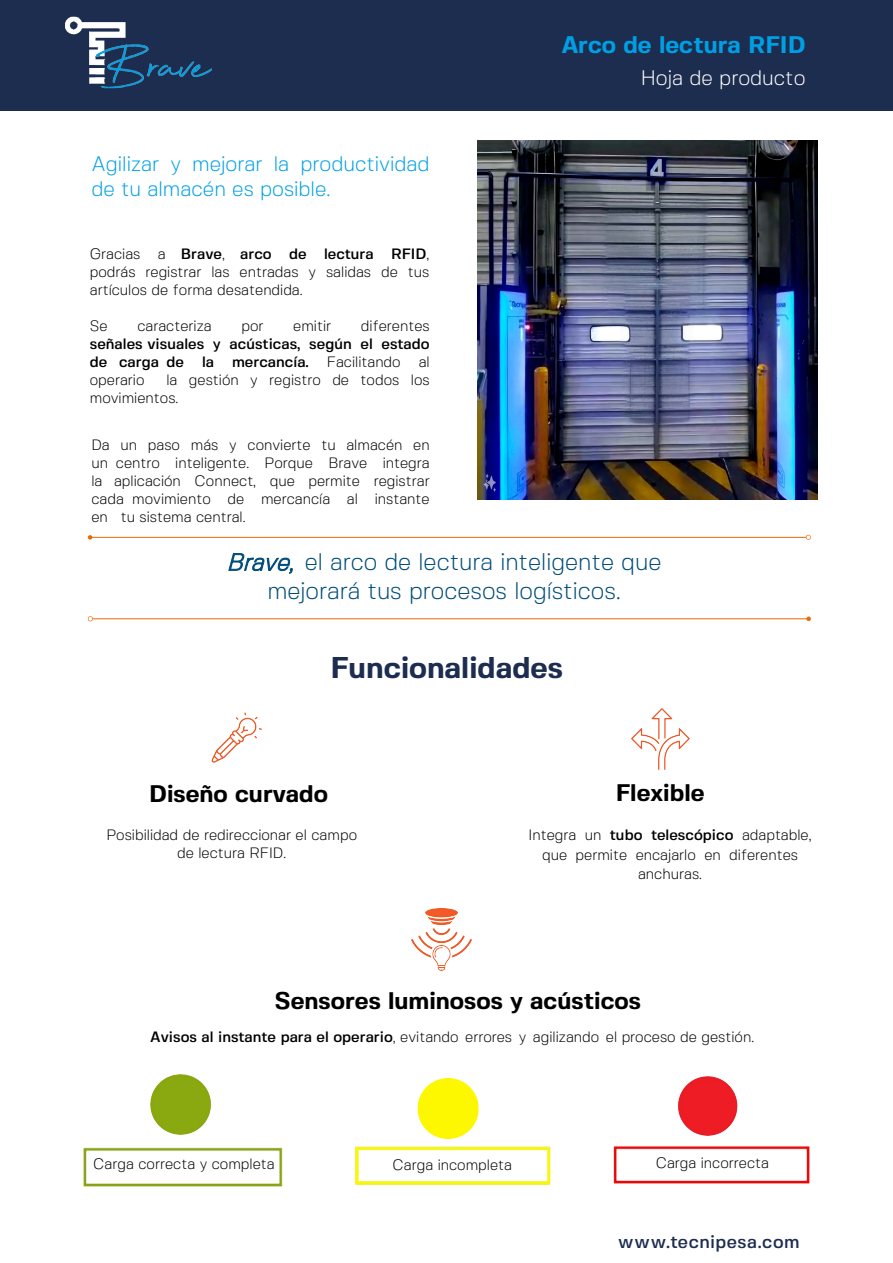
<style>
.page{position:relative;width:893px;height:1263px;background:#fff}
.page>*{position:absolute;margin:0;border:0;box-sizing:border-box;transform-origin:0 0}
.t1{font:700 30px "Fivo Sans";color:#1d2d50}
.t2{font:300 24px/28.8px "Fivo Sans";color:#004d79;text-align:center}
.t3{font:700 24px "Fivo Sans";color:#000}
.t4{font:700 24px "Fivo Sans";color:#009fe3}
.t5{font:300 21px/25.2px "Fivo Sans";color:#00a0e4}
.t6{font:300 21px "Fivo Sans";color:#fff}
.t7{font:500 18px "Fivo Sans";letter-spacing:.03em;color:#1d2d50}
.t8{font:300 15px/18px "Fivo Sans";color:#000;text-align:center}
.t9{font:500 15px/17.9px "Fivo Sans";color:#000;text-align:justify}
.s1{font-weight:500}
.s2{font-weight:300}
.s3{font-style:italic}
</style>
<div class="page">
<div style="left:0;top:0;width:893px;height:111px;background:#1d2d50"></div>
<hr style="left:90px;top:537px;width:718px;height:1px;background:#ec6907">
<svg style="left:88px;top:535px;width:4px;height:5px"></svg>
<svg style="left:806px;top:535px;width:5px;height:5px"></svg>
<hr style="left:90px;top:618px;width:719px;height:1px;background:#ec6907">
<svg style="left:806px;top:616px;width:5px;height:5px"></svg>
<svg style="left:88px;top:616px;width:5px;height:5px"></svg>
<img style="left:631px;top:709px;width:59px;height:61px">
<img style="left:411px;top:908px;width:61px;height:62px">
<img style="left:211px;top:712px;width:51px;height:51px">
<img style="left:150px;top:1074px;width:61px;height:61px">
<img style="left:678px;top:1076px;width:59px;height:59px">
<img style="left:613px;top:1146px;width:196px;height:37px">
<img style="left:65px;top:16px;width:147px;height:73px">
<img style="left:417px;top:1078px;width:62px;height:61px">
<img style="left:355px;top:1146px;width:196px;height:38px">
<img style="left:84px;top:1147px;width:199px;height:39px">
<img style="left:477px;top:140px;width:341px;height:359px">
<h3 class="t5" style="left:91px;top:151px;width:340px">Agilizar y mejorar la productividad de tu almacén es posible.</h3>
<p class="t8" style="left:90px;top:244px;width:341px;text-align:justify">Gracias a <span class="s1">Brave</span>, <span class="s1">arco de lectura RFID</span>, podrás registrar las entradas y salidas de tus artículos de forma desatendida.</p>
<p class="t8" style="left:90px;top:316px;width:19px">Se</p>
<p class="t8" style="left:137px;top:316px;width:76px">caracteriza</p>
<p class="t8" style="left:241px;top:316px;width:24px">por</p>
<p class="t8" style="left:293px;top:316px;width:39px">emitir</p>
<p class="t8" style="left:361px;top:316px;width:70px">diferentes</p>
<p class="t9" style="left:90px;top:334px;width:341px">señales visuales y acústicas, según el estado de carga de la mercancía. <span class="s2">Facilitando al operario</span></p>
<p class="t8" style="left:90px;top:370px;width:341px;text-align:left;text-indent:77px">la gestión y registro de todos los movimientos.</p>
<p class="t8" style="left:91px;top:436px;width:340px;text-align:justify">Da un paso más y convierte tu almacén en un centro inteligente. Porque Brave integra la aplicación Connect, que permite registrar cada movimiento de mercancía al instante en tu sistema central.</p>
<h2 class="t4" style="left:562px;top:30px;width:245px">Arco de lectura RFID</h2>
<h3 class="t6" style="left:641px;top:65px;width:166px">Hoja de producto</h3>
<h2 class="t2" style="left:226px;top:547px;width:436px"><span class="s3">Brave,</span> el arco de lectura inteligente que mejorará tus procesos logísticos.</h2>
<h1 class="t1" style="left:330px;top:649px;width:234px">Funcionalidades</h1>
<h2 class="t3" style="left:149px;top:779px;width:180px">Diseño curvado</h2>
<p class="t8" style="left:106px;top:826px;width:252px">Posibilidad de redireccionar el campo de lectura RFID.</p>
<h2 class="t3" style="left:616px;top:778px;width:90px">Flexible</h2>
<p class="t8" style="left:529px;top:825px;width:285px;line-height:19.4px">Integra un <span class="s1">tubo telescópico</span> adaptable, que permite encajarlo en diferentes anchuras.</p>
<h2 class="t3" style="left:275px;top:985px;width:368px">Sensores luminosos y acústicos</h2>
<p class="t8" style="left:150px;top:1028px;width:605px"><span class="s1">Avisos al instante para el operario</span>, evitando errores y agilizando el proceso de gestión.</p>
<p class="t8" style="left:93px;top:1155px;width:183px">Carga correcta y completa</p>
<p class="t8" style="left:393px;top:1155px;width:121px">Carga incompleta</p>
<p class="t8" style="left:656px;top:1154px;width:115px">Carga incorrecta</p>
<p class="t7" style="left:618px;top:1231px;width:183px">www.tecnipesa.com</p>
</div>
